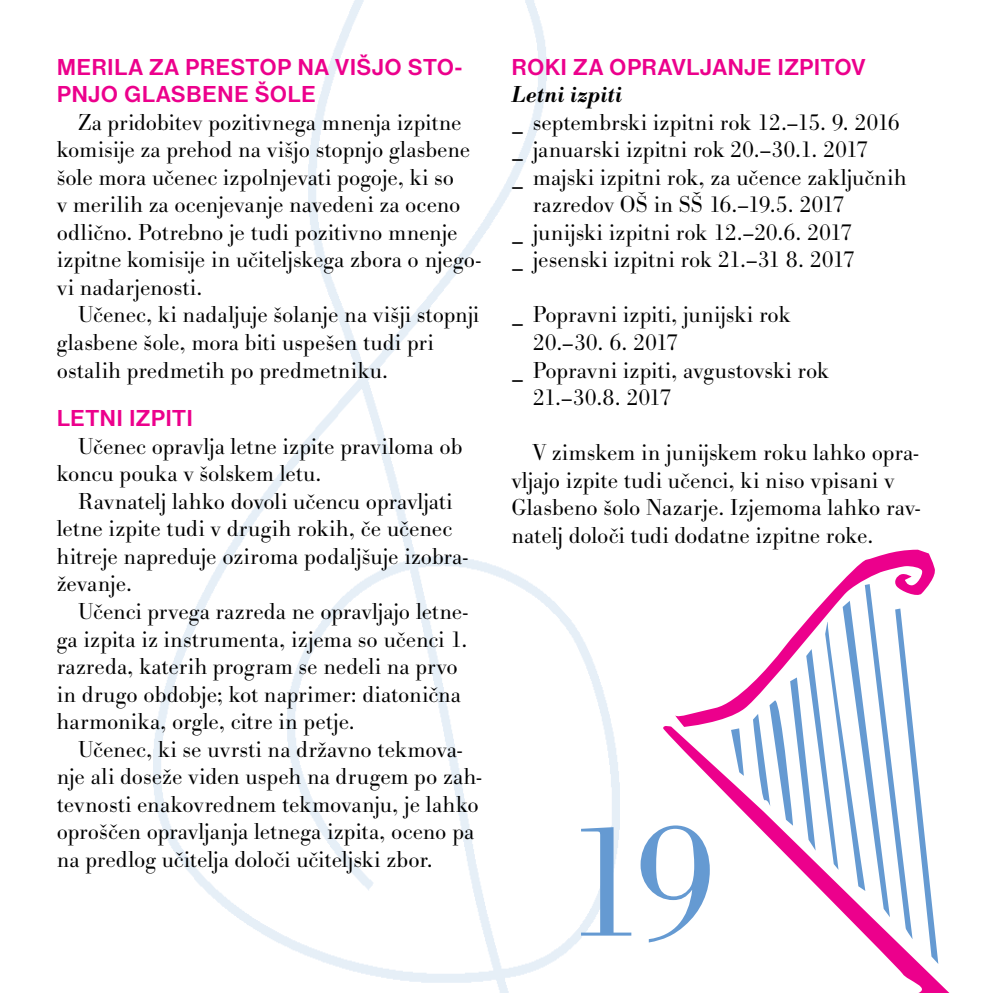
<style>
.page{position:relative;width:993px;height:993px;background:#fff}
.page>*{position:absolute;margin:0;border:0;box-sizing:border-box;transform-origin:0 0}
.t1{font:167.5px "Bodoni Ant TCE Ligh";color:#659ad2}
.t2{font:24px/27.5px "Bodoni Ant TCE Ligh";letter-spacing:.005em;color:#000}
.t3{font:700 24px/27.5px "Nimbus San DCE";letter-spacing:.015em;color:#ec008c}
.t4{font:italic 600 24px "Bodoni Ant TCE";letter-spacing:.01em;color:#000}
.s1{font-family:"Bodoni Ant TCE";font-weight:600;font-style:italic}
</style>
<div class="page">
<img style="left:153px;top:0;width:466px;height:992px">
<svg style="left:675px;top:549px;width:260px;height:175px"></svg>
<svg style="left:663px;top:724px;width:286px;height:268px"></svg>
<svg style="left:752px;top:584px;width:186px;height:379px"></svg>
<svg style="left:730px;top:728px;width:13px;height:47px"></svg>
<p class="t3" style="left:57px;top:53px;width:406px">MERILA ZA PRESTOP NA VIŠJO STO-<br>PNJO GLASBENE ŠOLE</p>
<p class="t2" style="left:57px;top:109px;width:425px;text-indent:21px">Za pridobitev pozitivnega mnenja izpitne komisije za prehod na višjo stopnjo glasbene šole mora učenec izpolnjevati pogoje, ki so<br>v merilih za ocenjevanje navedeni za oceno odlično. Potrebno je tudi pozitivno mnenje izpitne komisije in učiteljskega zbora o njego&shy;vi nadarjenosti.</p>
<p class="t2" style="left:57px;top:301px;width:424px;text-indent:21px">Učenec, ki nadaljuje šolanje na višji stopnji glasbene šole, mora biti uspešen tudi pri ostalih predmetih po predmetniku.</p>
<p class="t3" style="left:57px;top:404px;width:138px">LETNI IZPITI</p>
<p class="t2" style="left:57px;top:433px;width:407px;text-indent:21px">Učenec opravlja letne izpite praviloma ob koncu pouka v šolskem letu.</p>
<p class="t2" style="left:57px;top:488px;width:412px;text-indent:21px">Ravnatelj lahko dovoli učencu opravljati letne izpite tudi v drugih rokih, če učenec hitreje napreduje oziroma podaljšuje izobra&shy;ževanje.</p>
<p class="t2" style="left:57px;top:598px;width:412px;text-indent:21px">Učenci prvega razreda ne opravljajo letne&shy;ga izpita iz instrumenta, izjema so učenci 1. razreda, katerih program se nedeli na prvo in drugo obdobje; kot naprimer: diatonična harmonika, orgle, citre in petje.</p>
<p class="t2" style="left:57px;top:735px;width:426px;text-indent:21px">Učenec, ki se uvrsti na državno tekmova&shy;nje ali doseže viden uspeh na drugem po zah&shy;tevnosti enakovrednem tekmovanju, je lahko oproščen opravljanja letnega izpita, oceno pa na predlog učitelja določi učiteljski zbor.</p>
<p class="t3" style="left:511px;top:53px;width:355px">ROKI ZA OPRAVLJANJE IZPITOV</p>
<p class="t4" style="left:511px;top:81px;width:112px">Letni izpiti</p>
<p class="t2" style="left:511px;top:109px;width:390px"><span class="s1">_</span> septembrski izpitni rok 12.–15. 9. 2016</p>
<p class="t2" style="left:511px;top:136px;width:358px"><span class="s1">_</span> januarski izpitni rok 20.–30.1. 2017</p>
<p class="t2" style="left:511px;top:164px;width:396px"><span class="s1">_</span> majski izpitni rok, za učence zaključnih</p>
<p class="t2" style="left:532px;top:191px;width:313px">razredov OŠ in SŠ 16.–19.5. 2017</p>
<p class="t2" style="left:511px;top:219px;width:342px"><span class="s1">_</span> junijski izpitni rok 12.–20.6. 2017</p>
<p class="t2" style="left:511px;top:246px;width:345px"><span class="s1">_</span> jesenski izpitni rok 21.–31 8. 2017</p>
<p class="t2" style="left:511px;top:301px;width:280px"><span class="s1">_</span> Popravni izpiti, junijski rok</p>
<p class="t2" style="left:532px;top:329px;width:147px">20.–30. 6. 2017</p>
<p class="t2" style="left:511px;top:356px;width:319px"><span class="s1">_</span> Popravni izpiti, avgustovski rok</p>
<p class="t2" style="left:532px;top:384px;width:140px">21.–30.8. 2017</p>
<p class="t2" style="left:511px;top:439px;width:410px;text-indent:21px">V zimskem in junijskem roku lahko opra&shy;vljajo izpite tudi učenci, ki niso vpisani v Glasbeno šolo Nazarje. Izjemoma lahko rav&shy;natelj določi tudi dodatne izpitne roke.</p>
<h1 class="t1" style="left:562px;top:791px;width:157px">19</h1>
</div>
